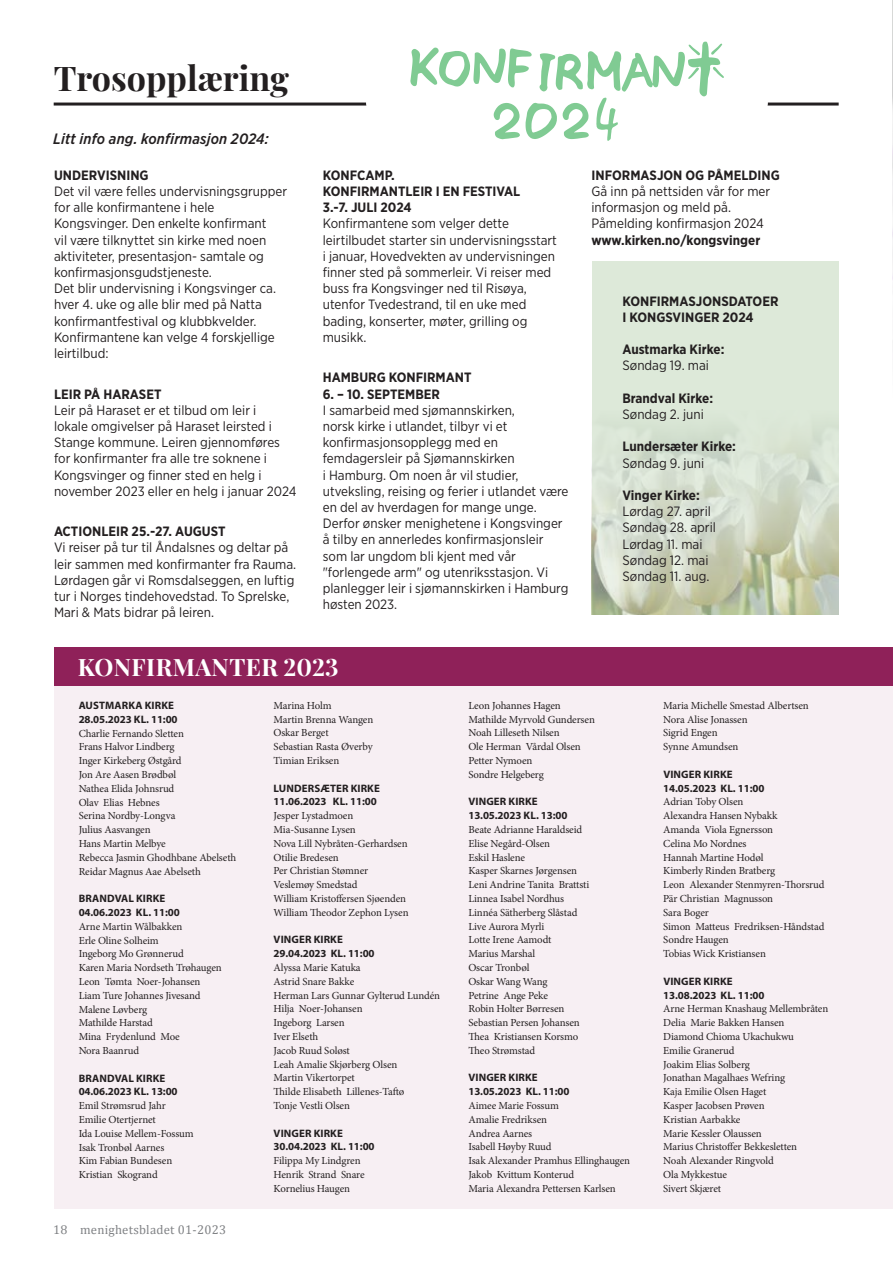
<style>
.page{position:relative;width:893px;height:1263px;background:#fff}
.page>*{position:absolute;margin:0;border:0;box-sizing:border-box;transform-origin:0 0}
.t1{font:700 34.05px "Playfair Display";color:#231f20}
.t2{font:700 24px "Playfair Display";letter-spacing:.02em;color:#fff}
.t3{font:italic 500 15px "Gotham Narrow";letter-spacing:.01em;color:#231f20}
.t4{font:13.5px/16.2px "Gotham Narrow";color:#231f20}
.t5{font:700 13.5px/16.2px "Gotham Narrow";color:#231f20}
.t6{font:12.75px "Cambria";letter-spacing:.02em;color:#808285}
.t7{font:10.8px/13.8px "Minion Pro";letter-spacing:-.015em;color:#231f20}
.t8{font:700 10.8px/13.8px "Myriad Pro";letter-spacing:.01em;color:#231f20}
</style>
<div class="page">
<img style="left:892px;top:0;width:1px;height:343px">
<div style="left:54px;top:672px;width:839px;height:537px;background:#f7eff3"></div>
<div style="left:55px;top:647px;width:838px;height:39px;background:#8f2159"></div>
<hr style="left:54px;top:103px;width:785px;height:3px;background:#231f20">
<div style="left:366px;top:40px;width:402px;height:125px;background:#fff;border-radius:50%"></div>
<svg style="left:410px;top:42px;width:314px;height:99px"></svg>
<div style="left:592px;top:261px;width:247px;height:56px;background:#dde9d9"></div>
<img style="left:592px;top:317px;width:247px;height:297px">
<h1 class="t1" style="left:54px;top:51px;width:237px">Trosopplæring</h1>
<h3 class="t3" style="left:53px;top:129px;width:217px">Litt info ang. konfirmasjon 2024:</h3>
<p class="t5" style="left:54px;top:167px;width:96px">UNDERVISNING</p>
<p class="t4" style="left:54px;top:183px;width:235px">Det vil være felles undervisningsgrupper for alle konfirmantene i hele Kongsvinger. Den enkelte konfirmant<br>vil være tilknyttet sin kirke med noen aktiviteter, presentasjon- samtale og konfirmasjonsgudstjeneste.<br>Det blir undervisning i Kongsvinger ca. hver 4. uke og alle blir med på Natta konfirmantfestival og klubbkvelder.<br>Konfirmantene kan velge 4 forskjellige leirtilbud:</p>
<p class="t5" style="left:54px;top:386px;width:109px">LEIR PÅ HARASET</p>
<p class="t4" style="left:54px;top:402px;width:244px">Leir på Haraset er et tilbud om leir i<br>lokale omgivelser på Haraset leirsted i Stange kommune. Leiren gjennomføres for konfirmanter fra alle tre soknene i Kongsvinger og finner sted en helg i november 2023 eller en helg i januar 2024</p>
<p class="t5" style="left:54px;top:523px;width:173px">ACTIONLEIR 25.-27. AUGUST</p>
<p class="t4" style="left:54px;top:539px;width:244px">Vi reiser på tur til Åndalsnes og deltar på leir sammen med konfirmanter fra Rauma.<br>Lørdagen går vi Romsdalseggen, en luftig tur i Norges tindehovedstad. To Sprelske, Mari &amp; Mats bidrar på leiren.</p>
<p class="t5" style="left:323px;top:167px;width:199px">KONFCAMP.<br>KONFIRMANTLEIR I EN FESTIVAL<br>3.-7. JULI 2024</p>
<p class="t4" style="left:323px;top:215px;width:236px">Konfirmantene som velger dette leirtilbudet starter sin undervisningsstart i januar, Hovedvekten av undervisningen finner sted på sommerleir. Vi reiser med buss fra Kongsvinger ned til Risøya, utenfor Tvedestrand, til en uke med bading, konserter, møter, grilling og musikk.</p>
<p class="t5" style="left:323px;top:369px;width:150px">HAMBURG KONFIRMANT</p>
<p class="t5" style="left:323px;top:386px;width:119px">6. – 10. SEPTEMBER</p>
<p class="t4" style="left:323px;top:402px;width:247px">I samarbeid med sjømannskirken,<br>norsk kirke i utlandet, tilbyr vi et konfirmasjonsopplegg med en femdagersleir på Sjømannskirken<br>i Hamburg. Om noen år vil studier, utveksling, reising og ferier i utlandet være en del av hverdagen for mange unge.<br>Derfor ønsker menighetene i Kongsvinger å tilby en annerledes konfirmasjonsleir som lar ungdom bli kjent med vår "forlengede arm" og utenriksstasjon. Vi planlegger leir i sjømannskirken i Hamburg høsten 2023.</p>
<h2 class="t2" style="left:78px;top:648px;width:262px">KONFIRMANTER 2023</h2>
<p class="t5" style="left:591px;top:167px;width:190px">INFORMASJON OG PÅMELDING</p>
<p class="t4" style="left:591px;top:183px;width:180px">Gå inn på nettsiden vår for mer informasjon og meld på.<br>Påmelding konfirmasjon 2024</p>
<p class="t5" style="left:591px;top:232px;width:170px">www.kirken.no/kongsvinger</p>
<p class="t5" style="left:622px;top:293px;width:158px">KONFIRMASJONSDATOER<br>I KONGSVINGER 2024</p>
<p class="t5" style="left:622px;top:341px;width:103px">Austmarka Kirke:</p>
<p class="t4" style="left:622px;top:357px;width:88px">Søndag 19. mai</p>
<p class="t5" style="left:622px;top:390px;width:92px">Brandval Kirke:</p>
<p class="t4" style="left:622px;top:406px;width:83px">Søndag 2. juni</p>
<p class="t5" style="left:622px;top:438px;width:115px">Lundersæter Kirke:</p>
<p class="t4" style="left:622px;top:455px;width:83px">Søndag 9. juni</p>
<p class="t5" style="left:622px;top:487px;width:79px">Vinger Kirke:</p>
<p class="t4" style="left:622px;top:503px;width:95px">Lørdag 27. april<br>Søndag 28. april<br>Lørdag 11. mai<br>Søndag 12. mai<br>Søndag 11. aug.</p>
<p class="t8" style="left:79px;top:699px;width:101px">AUSTMARKA KIRKE<br>28.05.2023 KL. 11:00</p>
<p class="t7" style="left:79px;top:726px;width:159px">Charlie Fernando Sletten<br>Frans Halvor Lindberg<br>Inger Kirkeberg Østgård<br>Jon Are Aasen Brødbøl<br>Nathea Elida Johnsrud<br>Olav Elias Hebnes<br>Serina Nordby-Longva<br>Julius Aasvangen<br>Hans Martin Melbye<br>Rebecca Jasmin Ghodhbane Abelseth<br>Reidar Magnus Aae Abelseth</p>
<p class="t8" style="left:79px;top:892px;width:103px">BRANDVAL KIRKE<br>04.06.2023 KL. 11:00</p>
<p class="t7" style="left:79px;top:919px;width:145px">Arne Martin Wålbakken<br>Erle Oline Solheim<br>Ingeborg Mo Grønnerud<br>Karen Maria Nordseth Trøhaugen<br>Leon Tømta Noer-Johansen<br>Liam Ture Johannes Jivesand<br>Malene Løvberg<br>Mathilde Harstad<br>Mina Frydenlund Moe<br>Nora Baanrud</p>
<p class="t8" style="left:79px;top:1071px;width:101px">BRANDVAL KIRKE<br>04.06.2023 KL. 13:00</p>
<p class="t7" style="left:79px;top:1099px;width:116px">Emil Strømsrud Jahr<br>Emilie Otertjernet<br>Ida Louise Mellem-Fossum<br>Isak Tronbøl Aarnes<br>Kim Fabian Bundesen<br>Kristian Skogrand</p>
<p class="t6" style="left:53px;top:1222px;width:174px">18 menighetsbladet 01-2023</p>
<p class="t7" style="left:274px;top:698px;width:101px">Marina Holm<br>Martin Brenna Wangen<br>Oskar Berget<br>Sebastian Rasta Øverby<br>Timian Eriksen</p>
<p class="t8" style="left:274px;top:781px;width:108px">LUNDERSÆTER KIRKE<br>11.06.2023 KL. 11:00</p>
<p class="t7" style="left:274px;top:809px;width:137px">Jesper Lystadmoen<br>Mia-Susanne Lysen<br>Nova Lill Nybråten-Gerhardsen<br>Otilie Bredesen<br>Per Christian Stømner<br>Veslemøy Smedstad<br>William Kristoffersen Sjøenden<br>William Theodor Zephon Lysen</p>
<p class="t8" style="left:274px;top:933px;width:103px">VINGER KIRKE<br>29.04.2023 KL. 11:00</p>
<p class="t7" style="left:274px;top:961px;width:168px">Alyssa Marie Katuka<br>Astrid Snare Bakke<br>Herman Lars Gunnar Gylterud Lundén<br>Hilja Noer-Johansen<br>Ingeborg Larsen<br>Iver Elseth<br>Jacob Ruud Soløst<br>Leah Amalie Skjørberg Olsen<br>Martin Vikertorpet<br>Thilde Elisabeth Lillenes-Taftø<br>Tonje Vestli Olsen</p>
<p class="t8" style="left:274px;top:1126px;width:103px">VINGER KIRKE<br>30.04.2023 KL. 11:00</p>
<p class="t7" style="left:274px;top:1154px;width:93px">Filippa My Lindgren<br>Henrik Strand Snare<br>Kornelius Haugen</p>
<p class="t7" style="left:468px;top:698px;width:128px">Leon Johannes Hagen<br>Mathilde Myrvold Gundersen<br>Noah Lilleseth Nilsen<br>Ole Herman Vårdal Olsen<br>Petter Nymoen<br>Sondre Helgeberg</p>
<p class="t8" style="left:468px;top:795px;width:101px">VINGER KIRKE<br>13.05.2023 KL. 13:00</p>
<p class="t7" style="left:468px;top:823px;width:123px">Beate Adrianne Haraldseid<br>Elise Negård-Olsen<br>Eskil Haslene<br>Kasper Skarnes Jørgensen<br>Leni Andrine Tanita Brattsti<br>Linnea Isabel Nordhus<br>Linnéa Sätherberg Slåstad<br>Live Aurora Myrli<br>Lotte Irene Aamodt<br>Marius Marshal<br>Oscar Tronbøl<br>Oskar Wang Wang<br>Petrine Ange Peke<br>Robin Holter Børresen<br>Sebastian Persen Johansen<br>Thea Kristiansen Korsmo<br>Theo Strømstad</p>
<p class="t8" style="left:468px;top:1071px;width:103px">VINGER KIRKE<br>13.05.2023 KL. 11:00</p>
<p class="t7" style="left:468px;top:1099px;width:163px">Aimee Marie Fossum<br>Amalie Fredriksen<br>Andrea Aarnes<br>Isabell Høyby Ruud<br>Isak Alexander Pramhus Ellinghaugen<br>Jakob Kvittum Konterud<br>Maria Alexandra Pettersen Karlsen</p>
<p class="t7" style="left:663px;top:698px;width:147px">Maria Michelle Smestad Albertsen<br>Nora Alise Jonassen<br>Sigrid Engen<br>Synne Amundsen</p>
<p class="t8" style="left:663px;top:767px;width:103px">VINGER KIRKE<br>14.05.2023 KL. 11:00</p>
<p class="t7" style="left:663px;top:795px;width:163px">Adrian Toby Olsen<br>Alexandra Hansen Nybakk<br>Amanda Viola Egnersson<br>Celina Mo Nordnes<br>Hannah Martine Hodøl<br>Kimberly Rinden Bratberg<br>Leon Alexander Stenmyren-Thorsrud<br>Pär Christian Magnusson<br>Sara Boger<br>Simon Matteus Fredriksen-Håndstad<br>Sondre Haugen<br>Tobias Wick Kristiansen</p>
<p class="t8" style="left:663px;top:974px;width:103px">VINGER KIRKE<br>13.08.2023 KL. 11:00</p>
<p class="t7" style="left:663px;top:1002px;width:167px">Arne Herman Knashaug Mellembråten<br>Delia Marie Bakken Hansen<br>Diamond Chioma Ukachukwu<br>Emilie Granerud<br>Joakim Elias Solberg<br>Jonathan Magalhaes Wefring<br>Kaja Emilie Olsen Haget<br>Kasper Jacobsen Prøven<br>Kristian Aarbakke<br>Marie Kessler Olaussen<br>Marius Christoffer Bekkesletten<br>Noah Alexander Ringvold<br>Ola Mykkestue<br>Sivert Skjæret</p>
</div>
